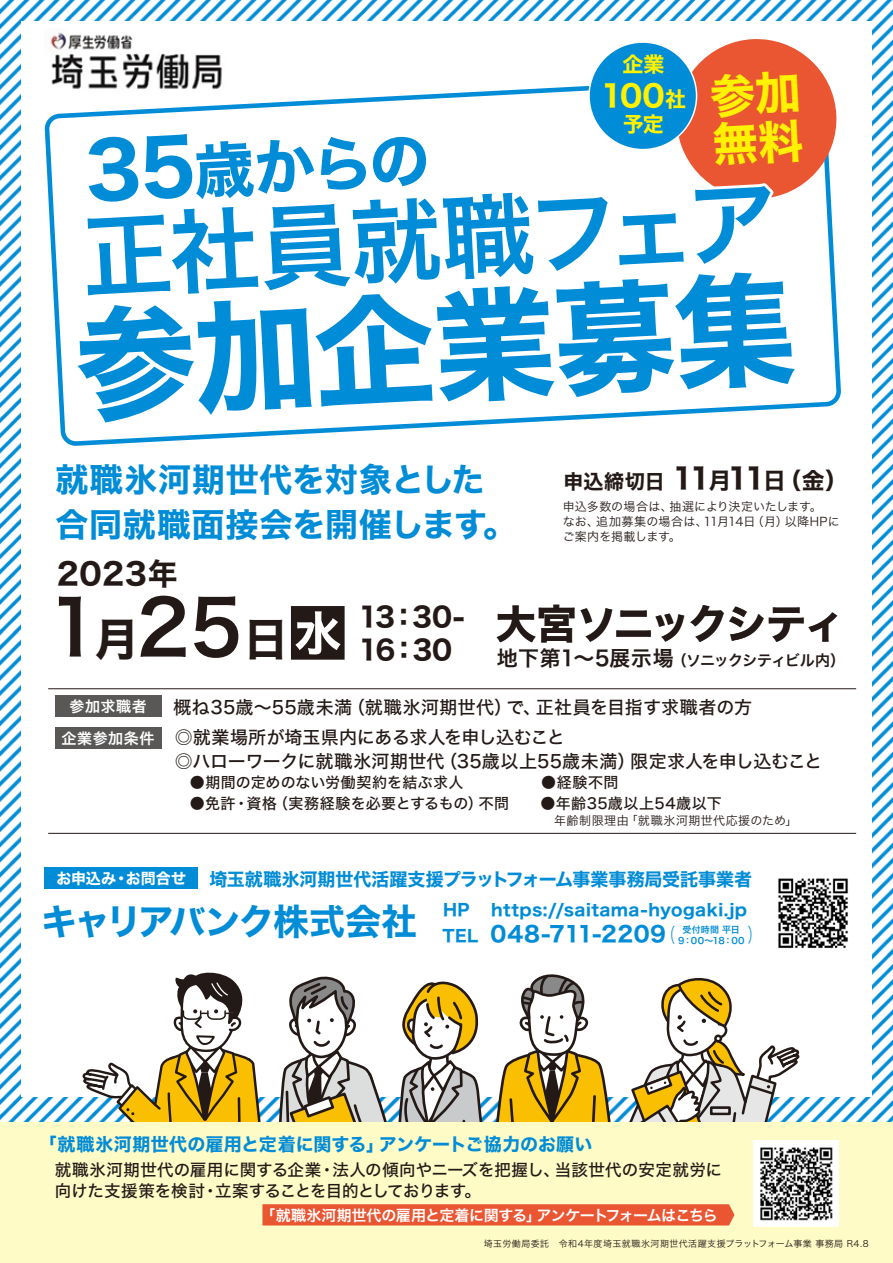
<style>
.page{position:relative;width:893px;height:1263px;background:#fff}
.page>*{position:absolute;margin:0;border:0;box-sizing:border-box;transform-origin:0 0}
.t1{font:121.8px "Hira Kaku Std N W7";color:#008cd6}
.t2{font:91.35px "Hira Kaku Std N W6";color:#008cd6}
.t3{font:75px "Hira Kaku Pro N W6";color:#231916}
.t4{font:60.9px "Hira Kaku Std N W7";color:#008cd6}
.t5{font:45.6px/48.8px "Hira Kaku Std N W7";color:#fff100}
.t6{font:40.5px "Hira Kaku Std N W7";letter-spacing:-.065em;color:#231916}
.t7{font:36px "Hira Kaku Std N W7";letter-spacing:-.05em;color:#008cd6}
.t8{font:33px/45px "Hira Kaku Std N W7";letter-spacing:.02em;color:#008cd6}
.t9{font:30px "Hira Kaku Std N W7";letter-spacing:.015em;color:#231916}
.t10{font:30px "Hira Kaku Std N W7";color:#fff100}
.t11{font:27px/33px "Hiragino Sans W7";letter-spacing:-.055em;color:#231916}
.t12{font:21.45px "Hira Kaku Std N W7";letter-spacing:.015em;color:#008cd6}
.t13{font:21px "Hira Kaku Std N W7";color:#fff100}
.t14{font:19.95px "Hira Kaku Std N W7";letter-spacing:.025em;color:#231916}
.t15{font:18px/29.8px "Hira Kaku Std N W5";letter-spacing:.005em;color:#231916}
.t16{font:18px "Hira Kaku Std N W7";letter-spacing:-.005em;color:#008cd6}
.t17{font:16.5px/21px "Hira Kaku Std N W5";letter-spacing:.005em;color:#231916}
.t18{font:16.5px "Hira Kaku Std N W7";letter-spacing:.03em;color:#008cd6}
.t19{font:15px "Hira Kaku Std N W5";letter-spacing:.02em;color:#231916}
.t20{font:15px "Hira Kaku Std N W6";letter-spacing:-.04em;color:#fff}
.t21{font:15px "Hira Kaku Std N W6";letter-spacing:-.065em;color:#231916}
.t22{font:15px/31.3px "Hira Kaku Std N W6";letter-spacing:.04em;color:#fff;text-align:center}
.t23{font:15px "Hira Kaku Std N W7";color:#fff}
.t24{font:12px/15px "Hira Kaku Std N W3";letter-spacing:.02em;color:#231916}
.t25{font:9px "Hira Kaku Std N W3";letter-spacing:.045em;color:#231916}
.t26{font:9px/10.5px "Hira Kaku Pro N W6";letter-spacing:.02em;color:#008cd6;text-align:center}
.s1{font-size:21px}
.s2{font-size:76.05px}
.s3{font-size:28.5px}
.s4{font-size:22.8px}
.s5{font-family:"Hira Kaku Std N W7";font-size:45px}
.s6{font-size:60px}
.s7{font-size:16.5px}
</style>
<div class="page">
<img style="left:0;top:0;width:893px;height:1123px">
<div style="left:21px;top:21px;width:851px;height:1076px;background:#fff"></div>
<svg style="left:44px;top:39px;width:795px;height:407px"></svg>
<div style="left:589px;top:42px;width:108px;height:108px;background:#008cd6;border-radius:50%"></div>
<div style="left:588px;top:41px;width:109px;height:109px;border:2px solid #fff;border-radius:50%"></div>
<svg style="left:80px;top:972px;width:722px;height:151px"></svg>
<img style="left:44px;top:31px;width:182px;height:61px">
<div style="left:55px;top:696px;width:106px;height:21px;background:#595857"></div>
<div style="left:55px;top:727px;width:106px;height:22px;background:#595857"></div>
<hr style="left:48px;top:688px;width:808px;height:1px;background:#231916">
<hr style="left:48px;top:833px;width:808px;height:1px;background:#231916">
<div style="left:0;top:1123px;width:893px;height:140px;background:#fffbc7"></div>
<div style="left:262px;top:1204px;width:472px;height:21px;background:#ea5532"></div>
<div style="left:45px;top:868px;width:153px;height:21px;background:#008cd6"></div>
<img style="left:778px;top:878px;width:70px;height:70px">
<img style="left:753px;top:1141px;width:85px;height:85px">
<p class="t13" style="left:622px;top:47px;width:44px">企業</p>
<h3 class="t5" style="left:709px;top:74px;width:92px;rotate:-3deg">参加無料</h3>
<h2 class="t2" style="left:78px;top:187px;width:699px;rotate:-3deg">正社員就職フェア</h2>
<h3 class="t10" style="left:601px;top:72px;width:87px">100<span class="s1">社</span></h3>
<p class="t13" style="left:623px;top:108px;width:43px">予定</p>
<h3 class="t4" style="left:83px;top:130px;width:346px;rotate:-3deg"><span class="s2">35</span>歳からの</h3>
<h1 class="t1" style="left:70px;top:271px;width:723px;rotate:-3deg">参加企業募集</h1>
<h3 class="t8" style="left:55px;top:459px;width:462px">就職氷河期世代を対象とした合同就職面接会を開催します。</h3>
<h3 class="t9" style="left:57px;top:550px;width:122px">2023年</h3>
<p class="t14" style="left:563px;top:466px;width:286px">申込締切日 <span class="s3">11</span><span class="s4">月</span><span class="s3">11</span><span class="s4">日（金）</span></p>
<p class="t24" style="left:563px;top:499px;width:278px">申込多数の場合は、抽選により決定いたします。<br>なお、追加募集の場合は、11月14日（月）以降HPにご案内を掲載します。</p>
<h3 class="t3" style="left:47px;top:560px;width:302px">1<span class="s5">月</span>25<span class="s5">日</span><span class="s6">水</span></h3>
<h3 class="t11" style="left:358px;top:602px;width:108px">13：30-<br>16：30</h3>
<h3 class="t6" style="left:496px;top:592px;width:350px">大宮ソニックシティ</h3>
<p class="t21" style="left:497px;top:649px;width:350px"><span class="s1">地下第1～5展示場</span>（ソニックシティビル内）</p>
<p class="t22" style="left:62px;top:691px;width:94px">参加求職者企業参加条件</p>
<p class="t15" style="left:173px;top:692px;width:580px">概ね35歳～55歳未満（就職氷河期世代）で、正社員を目指す求職者の方◎就業場所が埼玉県内にある求人を申し込むこと</p>
<p class="t15" style="left:175px;top:746px;width:649px">◎ハローワークに就職氷河期世代（35歳以上55歳未満）限定求人を申し込むこと</p>
<p class="t19" style="left:190px;top:771px;width:430px">●期間の定めのない労働契約を結ぶ求人　　　　　●経験不問</p>
<p class="t19" style="left:190px;top:792px;width:533px">●免許・資格（実務経験を必要とするもの）不問　　●年齢35歳以上54歳以下</p>
<p class="t24" style="left:554px;top:813px;width:245px">年齢制限理由「就職氷河期世代応援のため」</p>
<p class="t16" style="left:209px;top:865px;width:544px">埼玉就職氷河期世代活躍支援プラットフォーム事業事務局受託事業者</p>
<h3 class="t7" style="left:41px;top:894px;width:378px">キャリアバンク株式会社</h3>
<p class="t23" style="left:56px;top:867px;width:131px">お申込み・お問合せ</p>
<p class="t18" style="left:443px;top:896px;width:28px">HP</p>
<p class="t18" style="left:491px;top:896px;width:257px">https://saitama-hyogaki.jp</p>
<p class="t26" style="left:663px;top:924px;width:98px">受付時間 平日<br><sup>（</sup> 9：00～18：00 <sup>）</sup></p>
<p class="t12" style="left:442px;top:917px;width:225px"><span class="s7">TEL</span> 048-711-2209</p>
<p class="t16" style="left:39px;top:1130px;width:555px">「就職氷河期世代の雇用と定着に関する」アンケートご協力のお願い</p>
<p class="t17" style="left:55px;top:1159px;width:669px">就職氷河期世代の雇用に関する企業・法人の傾向やニーズを把握し、当該世代の安定就労に向けた支援策を検討・立案することを目的としております。</p>
<p class="t20" style="left:261px;top:1203px;width:459px">「就職氷河期世代の雇用と定着に関する」アンケートフォームはこちら</p>
<p class="t25" style="left:484px;top:1237px;width:386px">埼玉労働局委託　令和4年度埼玉就職氷河期世代活躍支援プラットフォーム事業 事務局 R4.8</p>
</div>
